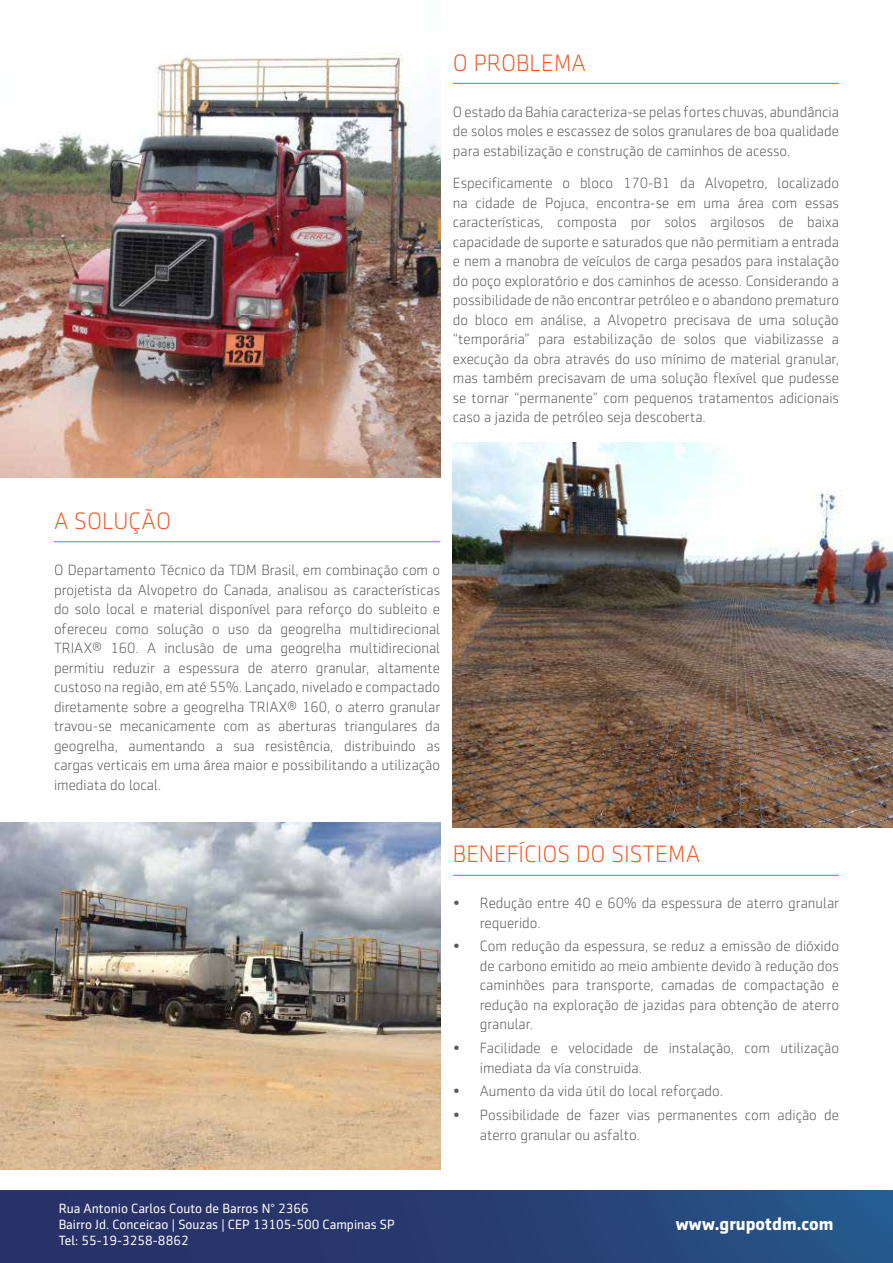
<style>
.page{position:relative;width:893px;height:1263px;background:#fff}
.page>*{position:absolute;margin:0;border:0;box-sizing:border-box;transform-origin:0 0}
.t1{font:300 24px "Sentico Sans DT";color:#f15a29}
.t2{font:700 18px "Sentico Sans DT";color:#fff}
.t3{font:300 15px/19.5px "Sentico Sans DT";color:#58595b;text-align:justify}
.t4{font:13.5px/16.2px "Sentico Sans DT";color:#fff}
</style>
<div class="page">
<hr style="left:453px;top:83px;width:386px;height:1px;background:#00aae7">
<hr style="left:453px;top:875px;width:386px;height:1px;background:#00aae7">
<div style="left:0;top:1191px;width:893px;height:72px;background:linear-gradient(to right,#292a61,#265487)"></div>
<hr style="left:54px;top:541px;width:386px;height:1px;background:#00aae7">
<img style="left:0;top:54px;width:440px;height:424px">
<img style="left:453px;top:443px;width:440px;height:384px">
<img style="left:0;top:822px;width:440px;height:347px">
<h1 class="t1" style="left:453px;top:50px;width:135px">O PROBLEMA</h1>
<p class="t3" style="left:453px;top:102px;width:388px">O estado da Bahia caracteriza-se pelas fortes chuvas, abundância de solos moles e escassez de solos granulares de boa qualidade para estabilização e construção de caminhos de acesso.</p>
<p class="t3" style="left:453px;top:174px;width:388px">Especificamente o bloco 170-B1 da Alvopetro, localizado na cidade de Pojuca, encontra-se em uma área com essas características, composta por solos argilosos de baixa capacidade de suporte e saturados que não permitiam a entrada e nem a manobra de veículos de carga pesados para instalação do poço exploratório e dos caminhos de acesso. Considerando a possibilidade de não encontrar petróleo e o abandono prematuro do bloco em análise, a Alvopetro precisava de uma solução “temporária” para estabilização de solos que viabilizasse a execução da obra através do uso mínimo de material granular, mas também precisavam de uma solução flexível que pudesse se tornar “permanente” com pequenos tratamentos adicionais caso a jazida de petróleo seja descoberta.</p>
<h1 class="t1" style="left:54px;top:509px;width:119px">A SOLUÇÃO</h1>
<p class="t3" style="left:54px;top:561px;width:388px">O Departamento Técnico da TDM Brasil, em combinação com o projetista da Alvopetro do Canada, analisou as características do solo local e material disponível para reforço do subleito e ofereceu como solução o uso da geogrelha multidirecional TRIAX® 160. A inclusão de uma geogrelha multidirecional permitiu reduzir a espessura de aterro granular, altamente custoso na região, em até 55%. Lançado, nivelado e compactado diretamente sobre a geogrelha TRIAX® 160, o aterro granular travou-se mecanicamente com as aberturas triangulares da geogrelha, aumentando a sua resistência, distribuindo as cargas verticais em uma área maior e possibilitando a utilização imediata do local.</p>
<h1 class="t1" style="left:453px;top:841px;width:249px">BENEFÍCIOS DO SISTEMA</h1>
<p class="t3" style="left:480px;top:893px;width:361px;text-indent:-27px">• Redução entre 40 e 60% da espessura de aterro granular requerido.</p>
<p class="t3" style="left:480px;top:937px;width:361px;text-indent:-27px">• Com redução da espessura, se reduz a emissão de dióxido de carbono emitido ao meio ambiente devido à redução dos caminhões para transporte, camadas de compactação e redução na exploração de jazidas para obtenção de aterro granular.</p>
<p class="t3" style="left:480px;top:1038px;width:361px;text-indent:-27px">• Facilidade e velocidade de instalação, com utilização imediata da vía construida.</p>
<p class="t3" style="left:453px;top:1082px;width:272px">• Aumento da vida útil do local reforçado.</p>
<p class="t3" style="left:480px;top:1105px;width:361px;text-indent:-27px">• Possibilidade de fazer vias permanentes com adição de aterro granular ou asfalto.</p>
<p class="t4" style="left:59px;top:1200px;width:337px">Rua Antonio Carlos Couto de Barros N° 2366<br>Bairro Jd. Conceicao | Souzas | CEP 13105-500 Campinas SP<br>Tel: 55-19-3258-8862</p>
<p class="t2" style="left:676px;top:1214px;width:159px">www.grupotdm.com</p>
</div>
